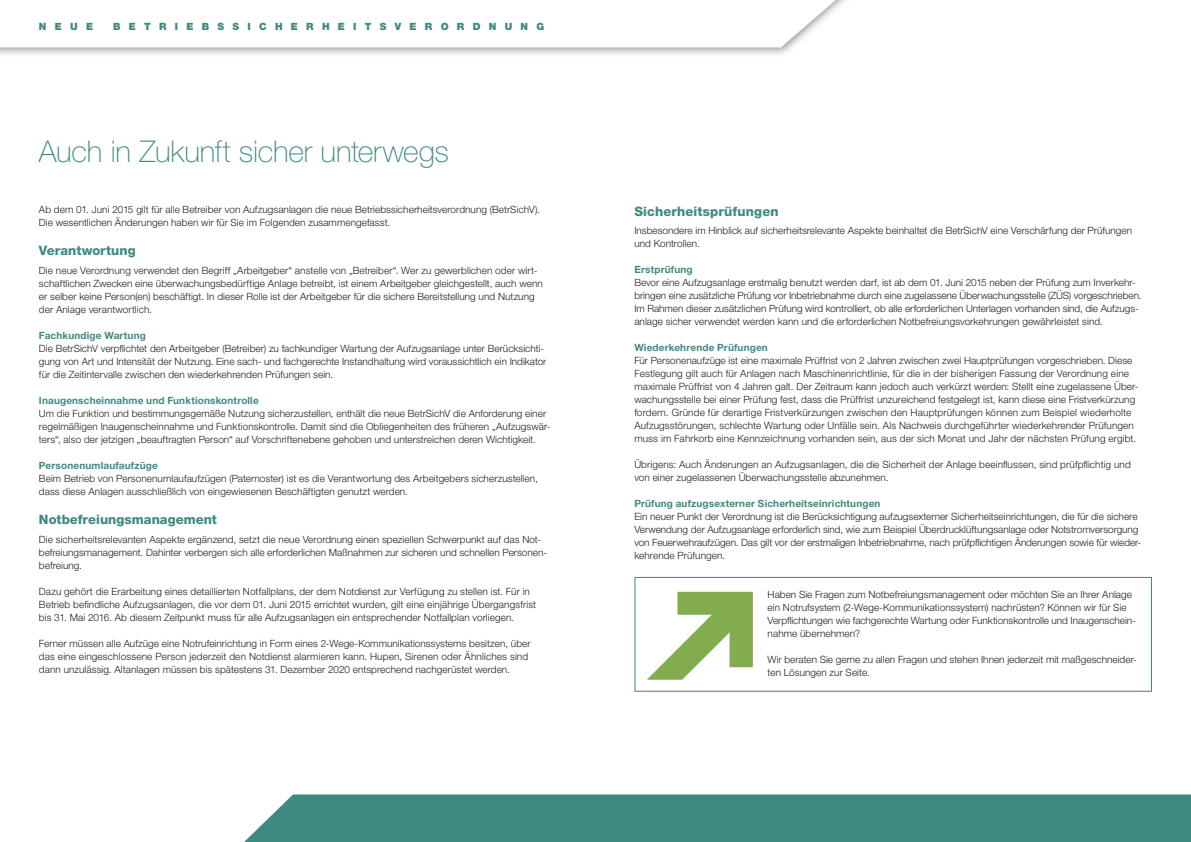
<style>
.page{position:relative;width:1191px;height:842px;background:#fff}
.page>*{position:absolute;margin:0;border:0;box-sizing:border-box;transform-origin:0 0}
.t1{font:100 30px "Helvetica Neue LT Std";letter-spacing:-.005em;color:#3e8a80}
.t2{font:800 13px "Helvetica Neue LT Std";letter-spacing:.005em;color:#3e8a80}
.t3{font:300 10px/13px "Helvetica Neue LT Std";letter-spacing:.005em;color:#231f20}
.t4{font:700 10px "Helvetica Neue LT Std";letter-spacing:.015em;color:#3e8a80}
.t5{font:900 10px "Helvetica Neue LT Std";letter-spacing:.83em;color:#3e8a80}
</style>
<div class="page">
<svg style="left:781px;top:0;width:54px;height:47px"></svg>
<svg style="left:647px;top:592px;width:106px;height:88px"></svg>
<div style="left:634px;top:577px;width:518px;height:115px;border:1px solid #3e8a80"></div>
<div style="left:244px;top:794px;width:947px;height:48px;background:#3e8a80"></div>
<p class="t5" style="left:39px;top:20px;width:56px">NEUE</p>
<p class="t5" style="left:113px;top:20px;width:432px">BETRIEBSSICHERHEITSVERORDNUNG</p>
<h1 class="t1" style="left:39px;top:134px;width:412px">Auch in Zukunft sicher unterwegs</h1>
<p class="t3" style="left:39px;top:203px;width:502px">Ab dem 01. Juni 2015 gilt für alle Betreiber von Aufzugsanlagen die neue Betriebssicherheitsverordnung (BetrSichV).<br>Die wesentlichen Änderungen haben wir für Sie im Folgenden zusammengefasst.</p>
<h2 class="t2" style="left:39px;top:243px;width:98px">Verantwortung</h2>
<p class="t3" style="left:39px;top:264px;width:505px">Die neue Verordnung verwendet den Begriff „Arbeitgeber“ anstelle von „Betreiber“. Wer zu gewerblichen oder wirt&shy;schaftlichen Zwecken eine überwachungsbedürftige Anlage betreibt, ist einem Arbeitgeber gleichgestellt, auch wenn er selber keine Person(en) beschäftigt. In dieser Rolle ist der Arbeitgeber für die sichere Bereitstellung und Nutzung der Anlage verantwortlich.</p>
<p class="t4" style="left:39px;top:329px;width:108px">Fachkundige Wartung</p>
<p class="t3" style="left:39px;top:342px;width:509px">Die BetrSichV verpflichtet den Arbeitgeber (Betreiber) zu fachkundiger Wartung der Aufzugsanlage unter Berücksichti&shy;gung von Art und Intensität der Nutzung. Eine sach- und fachgerechte Instandhaltung wird voraussichtlich ein Indikator für die Zeitintervalle zwischen den wiederkehrenden Prüfungen sein.</p>
<p class="t4" style="left:39px;top:394px;width:221px">Inaugenscheinnahme und Funktionskontrolle</p>
<p class="t3" style="left:39px;top:407px;width:513px">Um die Funktion und bestimmungsgemäße Nutzung sicherzustellen, enthält die neue BetrSichV die Anforderung einer regelmäßigen Inaugenscheinnahme und Funktionskontrolle. Damit sind die Obliegenheiten des früheren „Aufzugswär&shy;ters“, also der jetzigen „beauftragten Person“ auf Vorschriftenebene gehoben und unterstreichen deren Wichtigkeit.</p>
<p class="t4" style="left:39px;top:459px;width:120px">Personenumlaufaufzüge</p>
<p class="t3" style="left:39px;top:472px;width:500px">Beim Betrieb von Personenumlaufaufzügen (Paternoster) ist es die Verantwortung des Arbeitgebers sicherzustellen, dass diese Anlagen ausschließlich von eingewiesenen Beschäftigten genutzt werden.</p>
<h2 class="t2" style="left:39px;top:512px;width:179px">Notbefreiungsmanagement</h2>
<p class="t3" style="left:39px;top:532px;width:510px">Die sicherheitsrelevanten Aspekte ergänzend, setzt die neue Verordnung einen speziellen Schwerpunkt auf das Not&shy;befreiungsmanagement. Dahinter verbergen sich alle erforderlichen Maßnahmen zur sicheren und schnellen Personen&shy;befreiung.</p>
<p class="t3" style="left:39px;top:584px;width:499px">Dazu gehört die Erarbeitung eines detaillierten Notfallplans, der dem Notdienst zur Verfügung zu stellen ist. Für in<br>Betrieb befindliche Aufzugsanlagen, die vor dem 01. Juni 2015 errichtet wurden, gilt eine einjährige Übergangsfrist bis 31. Mai 2016. Ab diesem Zeitpunkt muss für alle Aufzugsanlagen ein entsprechender Notfallplan vorliegen.</p>
<p class="t3" style="left:39px;top:636px;width:493px">Ferner müssen alle Aufzüge eine Notrufeinrichtung in Form eines 2-Wege-Kommunikationssystems besitzen, über das eine eingeschlossene Person jederzeit den Notdienst alarmieren kann. Hupen, Sirenen oder Ähnliches sind dann unzulässig. Altanlagen müssen bis spätestens 31. Dezember 2020 entsprechend nachgerüstet werden.</p>
<h2 class="t2" style="left:634px;top:203px;width:146px">Sicherheitsprüfungen</h2>
<p class="t3" style="left:634px;top:224px;width:499px">Insbesondere im Hinblick auf sicherheitsrelevante Aspekte beinhaltet die BetrSichV eine Verschärfung der Prüfungen und Kontrollen.</p>
<p class="t4" style="left:634px;top:263px;width:60px">Erstprüfung</p>
<p class="t3" style="left:634px;top:276px;width:509px">Bevor eine Aufzugsanlage erstmalig benutzt werden darf, ist ab dem 01. Juni 2015 neben der Prüfung zum Inverkehr&shy;bringen eine zusätzliche Prüfung vor Inbetriebnahme durch eine zugelassene Überwachungsstelle (ZÜS) vorgeschrieben.<br>Im Rahmen dieser zusätzlichen Prüfung wird kontrolliert, ob alle erforderlichen Unterlagen vorhanden sind, die Aufzugs&shy;anlage sicher verwendet werden kann und die erforderlichen Notbefreiungsvorkehrungen gewährleistet sind.</p>
<p class="t4" style="left:634px;top:341px;width:135px">Wiederkehrende Prüfungen</p>
<p class="t3" style="left:634px;top:354px;width:506px">Für Personenaufzüge ist eine maximale Prüffrist von 2 Jahren zwischen zwei Hauptprüfungen vorgeschrieben. Diese Festlegung gilt auch für Anlagen nach Maschinenrichtlinie, für die in der bisherigen Fassung der Verordnung eine maximale Prüffrist von 4 Jahren galt. Der Zeitraum kann jedoch auch verkürzt werden: Stellt eine zugelassene Über&shy;wachungsstelle bei einer Prüfung fest, dass die Prüffrist unzureichend festgelegt ist, kann diese eine Fristverkürzung fordern. Gründe für derartige Fristverkürzungen zwischen den Hauptprüfungen können zum Beispiel wiederholte Aufzugsstörungen, schlechte Wartung oder Unfälle sein. Als Nachweis durchgeführter wiederkehrender Prüfungen muss im Fahrkorb eine Kennzeichnung vorhanden sein, aus der sich Monat und Jahr der nächsten Prüfung ergibt.</p>
<p class="t3" style="left:634px;top:458px;width:498px">Übrigens: Auch Änderungen an Aufzugsanlagen, die die Sicherheit der Anlage beeinflussen, sind prüfpflichtig und von einer zugelassenen Überwachungsstelle abzunehmen.</p>
<p class="t4" style="left:634px;top:497px;width:248px">Prüfung aufzugsexterner Sicherheitseinrichtungen</p>
<p class="t3" style="left:634px;top:510px;width:508px">Ein neuer Punkt der Verordnung ist die Berücksichtigung aufzugsexterner Sicherheitseinrichtungen, die für die sichere Verwendung der Aufzugsanlage erforderlich sind, wie zum Beispiel Überdrucklüftungsanlage oder Notstromversorgung von Feuerwehraufzügen. Das gilt vor der erstmaligen Inbetriebnahme, nach prüfpflichtigen Änderungen sowie für wieder&shy;kehrende Prüfungen.</p>
<p class="t3" style="left:767px;top:588px;width:370px">Haben Sie Fragen zum Notbefreiungsmanagement oder möchten Sie an Ihrer Anlage ein Notrufsystem (2-Wege-Kommunikationssystem) nachrüsten? Können wir für Sie Verpflichtungen wie fachgerechte Wartung oder Funktionskontrolle und Inaugenschein&shy;nahme übernehmen?</p>
<p class="t3" style="left:767px;top:653px;width:371px">Wir beraten Sie gerne zu allen Fragen und stehen Ihnen jederzeit mit maßgeschneider&shy;ten Lösungen zur Seite.</p>
</div>
